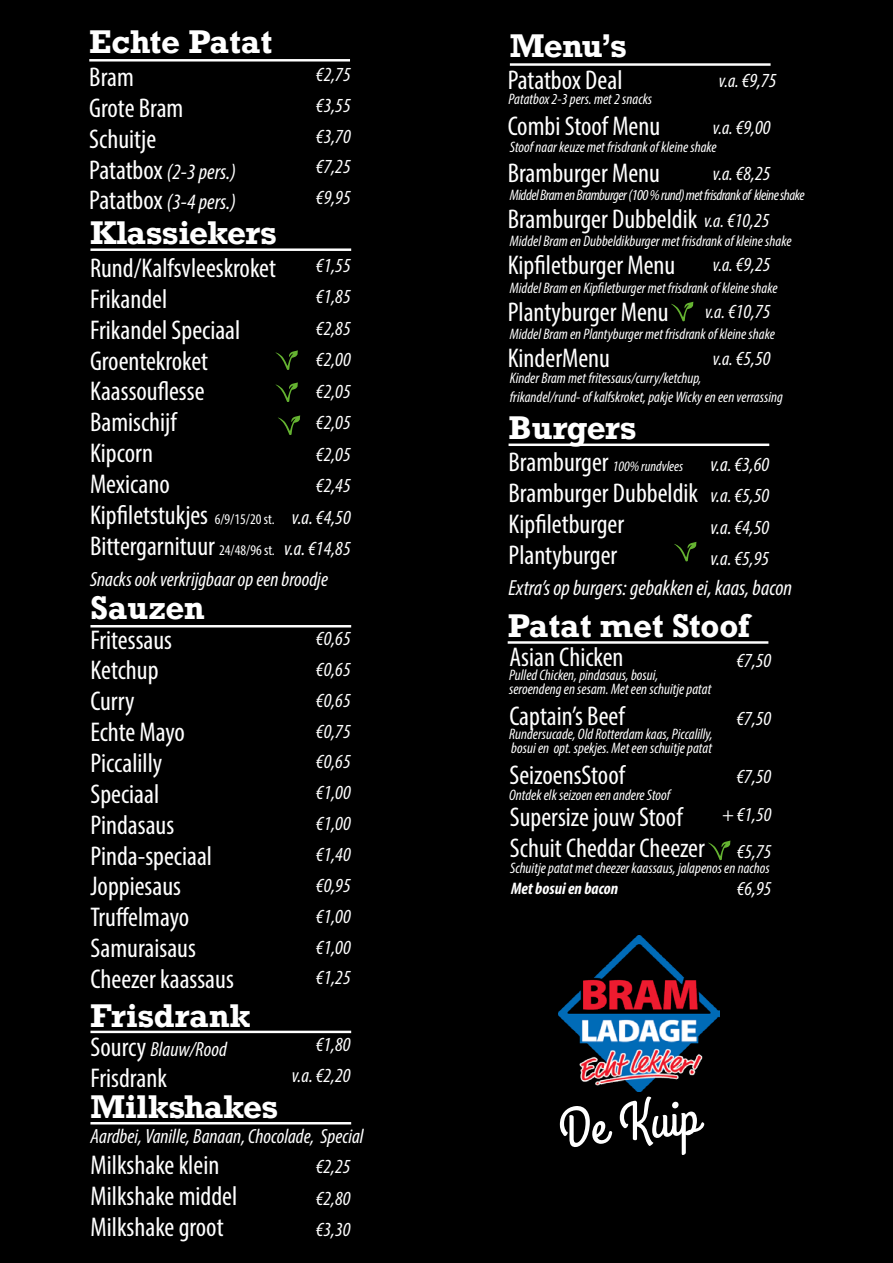
<style>
.page{position:relative;width:893px;height:1263px;background:#000}
.page>*{position:absolute;margin:0;border:0;box-sizing:border-box;transform-origin:0 0}
.t1{font:54px "Grand Hotel";color:#fff}
.t2{font:700 30.9px "Rockwell";color:#fff}
.t3{font:condensed 27.15px/30.9px "Myriad Pro";color:#fff}
.t4{font:italic condensed 21.9px/30.9px "Myriad Pro";color:#fff}
.t5{font:italic condensed 20.55px "Myriad Pro";color:#fff}
.t6{font:italic condensed 20.1px/30.9px "Myriad Pro";color:#fff;text-align:justify}
.t7{font:italic condensed 19.8px/37.2px "Myriad Pro";color:#fff;text-align:justify}
.t8{font:italic 700 condensed 16.8px "Myriad Pro";color:#fff}
.t9{font:italic condensed 15.3px/14.1px "Myriad Pro";color:#fff}
.t10{font:italic condensed 15.3px "Myriad Pro";letter-spacing:-.03em;color:#fff}
.t11{font:italic condensed 14.55px "Myriad Pro";color:#fff}
.s1{font-style:normal;font-size:27.15px}
.s2{font-size:14.85px}
.s3{font-size:19.2px}
</style>
<div class="page">
<hr style="left:89px;top:59px;width:261px;height:3px;background:#fff">
<hr style="left:90px;top:625px;width:261px;height:2px;background:#fff">
<hr style="left:508px;top:641px;width:260px;height:3px;background:#fff">
<hr style="left:509px;top:443px;width:260px;height:3px;background:#fff">
<hr style="left:510px;top:63px;width:261px;height:3px;background:#fff">
<svg style="left:671px;top:302px;width:22px;height:19px"></svg>
<svg style="left:674px;top:542px;width:22px;height:19px"></svg>
<svg style="left:275px;top:382px;width:23px;height:20px"></svg>
<svg style="left:275px;top:350px;width:23px;height:20px"></svg>
<svg style="left:278px;top:415px;width:22px;height:20px"></svg>
<hr style="left:90px;top:1031px;width:261px;height:2px;background:#fff">
<hr style="left:90px;top:248px;width:261px;height:3px;background:#fff">
<hr style="left:90px;top:1122px;width:261px;height:2px;background:#fff">
<svg style="left:708px;top:840px;width:22px;height:20px"></svg>
<img style="left:559px;top:936px;width:160px;height:156px">
<p class="t2" style="left:89px;top:22px;width:185px">Echte Patat</p>
<p class="t3" style="left:89px;top:61px;width:96px">Bram<br>Grote Bram<br>Schuitje</p>
<p class="t4" style="left:89px;top:156px;width:148px"><span class="s1">Patatbox</span> (2-3 pers.)<br><span class="s1">Patatbox</span> (3-4 pers.)</p>
<p class="t2" style="left:90px;top:213px;width:188px">Klassiekers</p>
<p class="t6" style="left:316px;top:58px;width:36px">€2,75 €3,55 €3,70 €7,25 €9,95</p>
<p class="t3" style="left:90px;top:252px;width:187px">Rund/Kalfsvleeskroket<br>Frikandel<br>Frikandel Speciaal<br>Groentekroket<br>Kaassouflesse<br>Bamischijf<br>Kipcorn<br>Mexicano<br>Kipfiletstukjes <span class="s2">6/9/15/20 st.<br></span>Bittergarnituur <span class="s2">24/48/96 st.</span></p>
<p class="t5" style="left:90px;top:566px;width:239px">Snacks ook verkrijgbaar op een broodje</p>
<p class="t6" style="left:284px;top:249px;width:68px;line-height:31.5px;text-align:right">€1,55 €1,85 €2,85 €2,00 €2,05 €2,05 €2,05 €2,45<br>v.a. €4,50 v.a. €14,85</p>
<p class="t2" style="left:90px;top:587px;width:116px">Sauzen</p>
<p class="t3" style="left:90px;top:624px;width:145px">Fritessaus<br>Ketchup<br>Curry<br>Echte Mayo<br>Piccalilly<br>Speciaal<br>Pindasaus<br>Pinda-speciaal<br>Joppiesaus<br>Truffelmayo<br>Samuraisaus<br>Cheezer kaassaus</p>
<p class="t6" style="left:316px;top:623px;width:36px">€0,65 €0,65 €0,65 €0,75 €0,65 €1,00 €1,00 €1,40 €0,95 €1,00 €1,00 €1,25</p>
<p class="t2" style="left:90px;top:996px;width:161px">Frisdrank</p>
<p class="t5" style="left:90px;top:1037px;width:138px"><span class="s1">Sourcy</span> Blauw/Rood</p>
<p class="t3" style="left:90px;top:1062px;width:78px">Frisdrank</p>
<p class="t6" style="left:292px;top:1028px;width:60px;line-height:31.5px;text-align:right">€1,80 v.a. €2,20</p>
<p class="t2" style="left:90px;top:1087px;width:189px">Milkshakes</p>
<p class="t5" style="left:90px;top:1124px;width:275px">Aardbei, Vanille, Banaan, Chocolade, Special</p>
<p class="t3" style="left:90px;top:1149px;width:148px">Milkshake klein<br>Milkshake middel<br>Milkshake groot</p>
<p class="t6" style="left:316px;top:1151px;width:36px;line-height:31.5px">€2,25 €2,80 €3,30</p>
<p class="t2" style="left:510px;top:26px;width:118px">Menu’s</p>
<p class="t3" style="left:508px;top:57px;width:191px;line-height:46.3px">Patatbox Deal<br>Combi Stoof Menu<br>Bramburger Menu<br>Bramburger Dubbeldik<br>Kipfiletburger Menu<br>Plantyburger Menu<br>KinderMenu</p>
<p class="t6" style="left:719px;top:64px;width:59px"><span class="s3">v.a.</span> €9,75</p>
<p class="t9" style="left:509px;top:92px;width:145px">Patatbox 2-3 pers. met 2 snacks</p>
<p class="t6" style="left:713px;top:112px;width:59px"><span class="s3">v.a.</span> €9,00</p>
<p class="t6" style="left:713px;top:158px;width:59px"><span class="s3">v.a.</span> €8,25</p>
<p class="t6" style="left:704px;top:198px;width:68px;line-height:44.2px;text-align:center"><span class="s3">v.a.</span> €10,25 <span class="s3">v.a.</span> €9,25</p>
<p class="t6" style="left:705px;top:296px;width:67px"><span class="s3">v.a.</span> €10,75</p>
<p class="t9" style="left:510px;top:139px;width:208px">Stoof naar keuze met frisdrank of kleine shake</p>
<p class="t10" style="left:510px;top:186px;width:296px">Middel Bram en Bramburger (100 % rund) met frisdrank of kleine shake</p>
<p class="t9" style="left:510px;top:233px;width:283px">Middel Bram en Dubbeldikburger met frisdrank of kleine shake</p>
<p class="t9" style="left:510px;top:281px;width:269px">Middel Bram en Kipfiletburger met frisdrank of kleine shake</p>
<p class="t9" style="left:510px;top:326px;width:267px">Middel Bram en Plantyburger met frisdrank of kleine shake</p>
<p class="t6" style="left:713px;top:343px;width:59px"><span class="s3">v.a.</span> €5,50</p>
<p class="t9" style="left:510px;top:369px;width:275px;line-height:18.3px">Kinder Bram met fritessaus/curry/ketchup,<br>frikandel/rund- of kalfskroket, pakje Wicky en een verrassing</p>
<p class="t2" style="left:509px;top:407px;width:129px">Burgers</p>
<p class="t11" style="left:509px;top:458px;width:176px"><span class="s1">Bramburger</span> 100% rundvlees</p>
<p class="t3" style="left:509px;top:478px;width:191px">Bramburger Dubbeldik<br>Kipfiletburger<br>Plantyburger</p>
<p class="t4" style="left:509px;top:572px;width:285px">Extra’s op burgers: gebakken ei, kaas, bacon</p>
<p class="t6" style="left:710px;top:448px;width:60px;line-height:31.5px">v.a. €3,60 v.a. €5,50 v.a. €4,50 v.a. €5,95</p>
<p class="t2" style="left:508px;top:606px;width:244px">Patat met Stoof</p>
<p class="t3" style="left:509px;top:626px;width:117px;line-height:59.4px;text-align:justify">Asian Chicken Captain’s Beef SeizoensStoof</p>
<p class="t9" style="left:509px;top:667px;width:204px">Pulled Chicken, pindasaus, bosui, seroendeng en sesam. Met een schuitje patat</p>
<p class="t9" style="left:509px;top:727px;width:205px">Rundersucade, Old Rotterdam kaas, Piccalilly, bosui en opt. spekjes. Met een schuitje patat</p>
<p class="t9" style="left:509px;top:788px;width:163px">Ontdek elk seizoen een andere Stoof</p>
<p class="t6" style="left:736px;top:644px;width:36px">€7,50</p>
<p class="t6" style="left:736px;top:703px;width:36px">€7,50</p>
<p class="t6" style="left:736px;top:761px;width:36px">€7,50</p>
<p class="t3" style="left:510px;top:801px;width:197px;line-height:31.5px">Supersize jouw Stoof<br>Schuit Cheddar Cheezer</p>
<p class="t7" style="left:737px;top:795px;width:36px;text-indent:-15px">+ €1,50 €5,75 €6,95</p>
<p class="t9" style="left:510px;top:861px;width:261px">Schuitje patat met cheezer kaassaus, jalapenos en nachos</p>
<p class="t8" style="left:511px;top:877px;width:109px">Met bosui en bacon</p>
<h1 class="t1" style="left:554px;top:1096px;width:143px;rotate:-6deg">De Kuip</h1>
</div>
